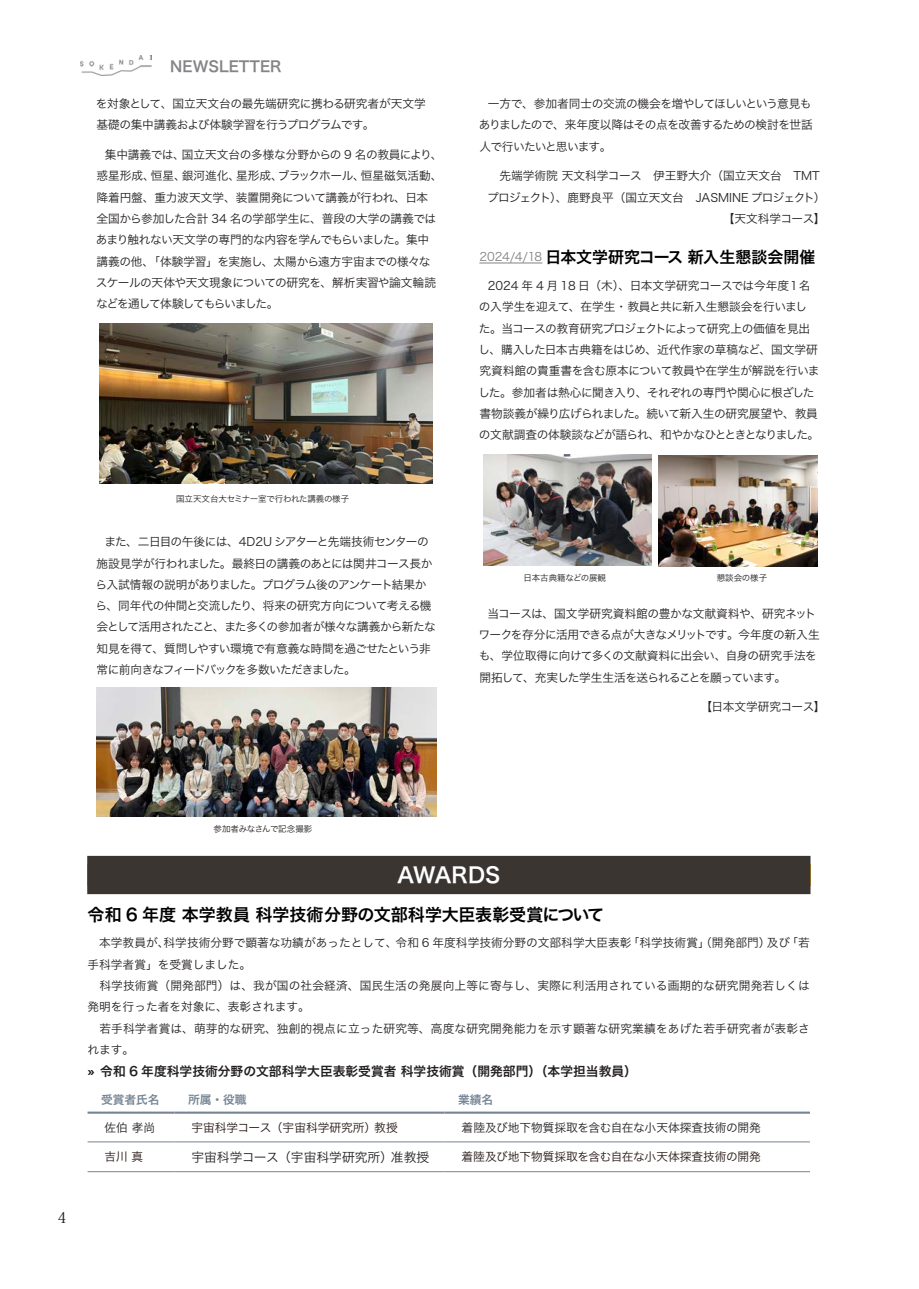
<style>
.page{position:relative;width:919px;height:1289px;background:#fff}
.page>*{position:absolute;margin:0;border:0;box-sizing:border-box;transform-origin:0 0}
.t1{font:21.3px "Hira Kaku Pro N W6";color:#fff}
.t2{font:16.95px "Hira Kaku Pro N W6";color:#000}
.t3{font:15.9px "Hira Kaku Pro N W6";color:#000}
.t4{font:14.85px "Hira Kaku Pro N W6";color:#828487}
.t5{font:14.85px "Koz Min Pr 6 N";color:#231f20}
.t6{font:12.75px "Hira Kaku Pro N W6";color:#231f20}
.t7{font:12.75px "Hira Kaku Pro N W3";color:#231f20}
.t8{font:11.7px/21.3px "Hira Kaku Pro N W3";letter-spacing:-.03em;color:#231f20}
.t9{font:11.7px/21.3px "Hira Kaku Pro N W3";letter-spacing:.015em;color:#231f20}
.t10{font:11.7px/21.3px "Hira Kaku Pro N W3";letter-spacing:-.055em;color:#231f20}
.t11{font:11.7px "Hira Kaku Pro N W3";color:#231f20}
.t12{font:11.7px "Hira Kaku Pro N W3";color:#241714}
.t13{font:11.7px "Hira Kaku Pro N W6";color:#768595}
.t14{font:8.55px "Hira Kaku Pro N W3";letter-spacing:-.03em;color:#231f20}
.s1{font-family:"Hira Kaku Pro N W3";font-size:11.7px;color:#808285}
</style>
<div class="page">
<img style="left:81px;top:56px;width:71px;height:20px">
<hr style="left:479px;top:263px;width:63px;height:1px;background:#808285">
<img style="left:97px;top:687px;width:340px;height:130px">
<img style="left:100px;top:324px;width:332px;height:159px">
<div style="left:87px;top:855px;width:723px;height:39px;background:#3b3532"></div>
<img style="left:483px;top:455px;width:168px;height:111px">
<img style="left:658px;top:455px;width:159px;height:111px">
<hr style="left:88px;top:1111px;width:86px;height:2px;background:#768595">
<hr style="left:174px;top:1111px;width:270px;height:2px;background:#768595">
<hr style="left:444px;top:1111px;width:365px;height:2px;background:#768595">
<hr style="left:88px;top:1141px;width:86px;height:1px;background:#768595">
<hr style="left:174px;top:1141px;width:270px;height:1px;background:#768595">
<hr style="left:444px;top:1141px;width:365px;height:1px;background:#768595">
<hr style="left:88px;top:1171px;width:86px;height:1px;background:#768595">
<hr style="left:174px;top:1171px;width:270px;height:1px;background:#768595">
<hr style="left:444px;top:1171px;width:365px;height:1px;background:#768595">
<p class="t4" style="left:170px;top:53px;width:113px">NEWSLETTER</p>
<p class="t8" style="left:96px;top:92px;width:331px">を対象として、国立天文台の最先端研究に携わる研究者が天文学基礎の集中講義および体験学習を行うプログラムです。</p>
<p class="t8" style="left:96px;top:143px;width:348px;text-indent:9px">集中講義では、国立天文台の多様な分野からの 9 名の教員により、惑星形成、恒星、銀河進化、星形成、ブラックホール、恒星磁気活動、降着円盤、重力波天文学、装置開発について講義が行われ、日本<br>全国から参加した合計 34 名の学部学生に、普段の大学の講義ではあまり触れない天文学の専門的な内容を学んでもらいました。集中講義の他、「体験学習」を実施し、太陽から遠方宇宙までの様々なスケールの天体や天文現象についての研究を、解析実習や論文輪読などを通して体験してもらいました。</p>
<p class="t14" style="left:176px;top:491px;width:175px">国立天文台大セミナー室で行われた講義の様子</p>
<p class="t10" style="left:96px;top:530px;width:341px;text-indent:9px">また、二日目の午後には、4D2U シアターと先端技術センターの施設見学が行われました。最終日の講義のあとには関井コース長から入試情報の説明がありました。プログラム後のアンケート結果から、同年代の仲間と交流したり、将来の研究方向について考える機会として活用されたこと、また多くの参加者が様々な講義から新たな知見を得て、質問しやすい環境で有意義な時間を過ごせたという非常に前向きなフィードバックを多数いただきました。</p>
<p class="t8" style="left:479px;top:92px;width:335px;text-align:justify;text-indent:9px">一方で、参加者同士の交流の機会を増やしてほしいという意見もありましたので、来年度以降はその点を改善するための検討を世話人で行いたいと思います。</p>
<p class="t11" style="left:499px;top:166px;width:322px">先端学術院 天文科学コース　伊王野大介（国立天文台　TMT</p>
<p class="t8" style="left:487px;top:186px;width:340px">プロジェクト）、鹿野良平（国立天文台　JASMINE プロジェクト）</p>
<p class="t8" style="left:722px;top:207px;width:104px">【天文科学コース】</p>
<h3 class="t3" style="left:479px;top:242px;width:337px"><span class="s1">2024/4/18</span> 日本文学研究コース 新入生懇談会開催</h3>
<p class="t8" style="left:478px;top:274px;width:342px;text-indent:9px">2024 年 4 月 18 日（木）、日本文学研究コースでは今年度１名の入学生を迎えて、在学生・教員と共に新入生懇談会を行いました。当コースの教育研究プロジェクトによって研究上の価値を見出し、購入した日本古典籍をはじめ、近代作家の草稿など、国文学研究資料館の貴重書を含む原本について教員や在学生が解説を行いました。参加者は熱心に聞き入り、それぞれの専門や関心に根ざした書物談義が繰り広げられました。続いて新入生の研究展望や、教員の文献調査の体験談などが語られ、和やかなひとときとなりました。</p>
<p class="t14" style="left:523px;top:570px;width:84px">日本古典籍などの展観</p>
<p class="t14" style="left:699px;top:570px;width:69px">　　懇談会の様子</p>
<p class="t8" style="left:478px;top:602px;width:342px;text-indent:9px">当コースは、国文学研究資料館の豊かな文献資料や、研究ネットワークを存分に活用できる点が大きなメリットです。今年度の新入生も、学位取得に向けて多くの文献資料に出会い、自身の研究手法を開拓して、充実した学生生活を送られることを願っています。</p>
<p class="t8" style="left:700px;top:695px;width:127px">【日本文学研究コース】</p>
<p class="t5" style="left:57px;top:1209px;width:11px">4</p>
<p class="t14" style="left:213px;top:821px;width:100px">参加者みなさんで記念撮影</p>
<h1 class="t1" style="left:397px;top:855px;width:105px">AWARDS</h1>
<h2 class="t2" style="left:88px;top:899px;width:518px">令和 6 年度 本学教員 科学技術分野の文部科学大臣表彰受賞について</h2>
<p class="t9" style="left:88px;top:931px;width:723px">　本学教員が、科学技術分野で顕著な功績があったとして、令和 6 年度科学技術分野の文部科学大臣表彰「科学技術賞」（開発部門）及び「若手科学者賞」を受賞しました。<br>　科学技術賞（開発部門）は、我が国の社会経済、国民生活の発展向上等に寄与し、実際に利活用されている画期的な研究開発若しくは発明を行った者を対象に、表彰されます。<br>　若手科学者賞は、萌芽的な研究、独創的視点に立った研究等、高度な研究開発能力を示す顕著な研究業績をあげた若手研究者が表彰されます。</p>
<p class="t6" style="left:88px;top:1059px;width:551px">» 令和 6 年度科学技術分野の文部科学大臣表彰受賞者 科学技術賞（開発部門）（本学担当教員）</p>
<p class="t13" style="left:101px;top:1088px;width:60px">受賞者氏名</p>
<p class="t13" style="left:188px;top:1088px;width:60px">所属・役職</p>
<p class="t13" style="left:458px;top:1088px;width:37px">業績名</p>
<p class="t8" style="left:105px;top:1116px;width:52px">佐伯 孝尚</p>
<p class="t12" style="left:191px;top:1117px;width:208px">宇宙科学コース（宇宙科学研究所）教授</p>
<p class="t11" style="left:461px;top:1117px;width:301px">着陸及び地下物質採取を含む自在な小天体探査技術の開発</p>
<p class="t12" style="left:105px;top:1145px;width:40px">吉川 真</p>
<p class="t7" style="left:191px;top:1145px;width:239px">宇宙科学コース（宇宙科学研究所）准教授</p>
<p class="t12" style="left:461px;top:1145px;width:301px">着陸及び地下物質採取を含む自在な小天体探査技術の開発</p>
</div>
